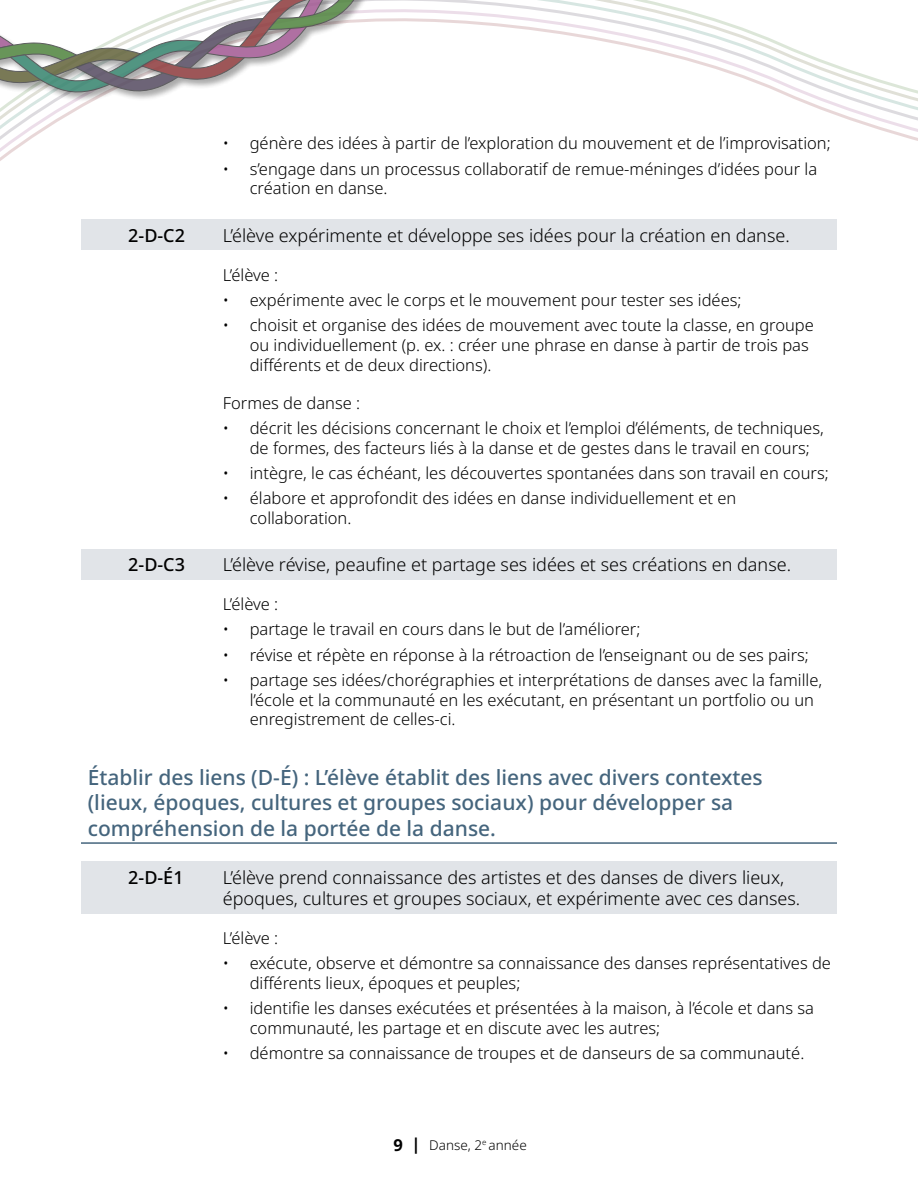
<style>
.page{position:relative;width:918px;height:1188px;background:#fff}
.page>*{position:absolute;margin:0;border:0;box-sizing:border-box;transform-origin:0 0}
.Header_Outcomes{font:500 21px/25.2px "Noto Sans";color:#45657d}
.GLO_arts{font:300 18px/21.6px "Noto Sans";color:#000}
.GLO_arts-2{font:500 18px "Noto Sans";color:#000}
.Bullet_Outcome_no_bullet{font:300 16.5px/19.8px "Noto Sans";color:#000}
.t1{font:300 13.5px "Noto Sans";color:#000}
.s1{font-weight:700;font-size:16.5px}
</style>
<div class="page">
<svg style="left:0;top:0;width:918px;height:161px"></svg>
<div style="left:0;top:0;width:515px;height:102px;background:#000;opacity:.4"></div>
<svg style="left:0;top:0;width:407px;height:96px"></svg>
<div style="left:81px;top:219px;width:756px;height:31px;background:#e1e4e8"></div>
<div style="left:81px;top:549px;width:756px;height:31px;background:#e1e4e8"></div>
<hr style="left:81px;top:842px;width:756px;height:2px;background:#45657d">
<div style="left:81px;top:861px;width:756px;height:53px;background:#e1e4e8"></div>
<p class="Bullet_Outcome_no_bullet" style="left:223px;top:134px;width:610px">• génère des idées à partir de l’exploration du mouvement et de l’improvisation;</p>
<p class="Bullet_Outcome_no_bullet" style="left:250px;top:159px;width:569px;text-indent:-27px">• s’engage dans un processus collaboratif de remue-méninges d’idées pour la création en danse.</p>
<h4 class="GLO_arts-2" style="left:128px;top:223px;width:58px">2-D-C2</h4>
<h4 class="GLO_arts" style="left:223px;top:225px;width:569px">L’élève expérimente et développe ses idées pour la création en danse.</h4>
<p class="Bullet_Outcome_no_bullet" style="left:223px;top:265px;width:57px">L’élève :</p>
<p class="Bullet_Outcome_no_bullet" style="left:223px;top:290px;width:520px">• expérimente avec le corps et le mouvement pour tester ses idées;</p>
<p class="Bullet_Outcome_no_bullet" style="left:250px;top:316px;width:566px;text-indent:-27px">• choisit et organise des idées de mouvement avec toute la classe, en groupe ou individuellement (p. ex. : créer une phrase en danse à partir de trois pas différents et de deux directions).</p>
<p class="Bullet_Outcome_no_bullet" style="left:223px;top:393px;width:139px">Formes de danse :</p>
<p class="Bullet_Outcome_no_bullet" style="left:250px;top:419px;width:576px;text-indent:-27px">• décrit les décisions concernant le choix et l’emploi d’éléments, de techniques, de formes, des facteurs liés à la danse et de gestes dans le travail en cours;</p>
<p class="Bullet_Outcome_no_bullet" style="left:223px;top:464px;width:608px">• intègre, le cas échéant, les découvertes spontanées dans son travail en cours;</p>
<p class="Bullet_Outcome_no_bullet" style="left:250px;top:489px;width:488px;text-indent:-27px">• élabore et approfondit des idées en danse individuellement et en collaboration.</p>
<h4 class="GLO_arts-2" style="left:128px;top:552px;width:58px">2-D-C3</h4>
<h4 class="GLO_arts" style="left:223px;top:555px;width:570px">L’élève révise, peaufine et partage ses idées et ses créations en danse.</h4>
<p class="Bullet_Outcome_no_bullet" style="left:223px;top:595px;width:57px">L’élève :</p>
<p class="Bullet_Outcome_no_bullet" style="left:223px;top:620px;width:419px">• partage le travail en cours dans le but de l’améliorer;</p>
<p class="Bullet_Outcome_no_bullet" style="left:223px;top:645px;width:588px">• révise et répète en réponse à la rétroaction de l’enseignant ou de ses pairs;</p>
<p class="Bullet_Outcome_no_bullet" style="left:250px;top:670px;width:574px;text-indent:-27px">• partage ses idées/chorégraphies et interprétations de danses avec la famille, l’école et la communauté en les exécutant, en présentant un portfolio ou un enregistrement de celles-ci.</p>
<h3 class="Header_Outcomes" style="left:88px;top:765px;width:677px">Établir des liens (D-É) : L’élève établit des liens avec divers contextes (lieux, époques, cultures et groupes sociaux) pour développer sa compréhension de la portée de la danse.</h3>
<h4 class="GLO_arts-2" style="left:128px;top:864px;width:57px">2-D-É1</h4>
<h4 class="GLO_arts" style="left:223px;top:867px;width:579px">L’élève prend connaissance des artistes et des danses de divers lieux, époques, cultures et groupes sociaux, et expérimente avec ces danses.</h4>
<p class="Bullet_Outcome_no_bullet" style="left:223px;top:928px;width:57px">L’élève :</p>
<p class="Bullet_Outcome_no_bullet" style="left:250px;top:954px;width:583px;text-indent:-27px">• exécute, observe et démontre sa connaissance des danses représentatives de différents lieux, époques et peuples;</p>
<p class="Bullet_Outcome_no_bullet" style="left:250px;top:999px;width:566px;text-indent:-27px">• identifie les danses exécutées et présentées à la maison, à l’école et dans sa communauté, les partage et en discute avec les autres;</p>
<p class="Bullet_Outcome_no_bullet" style="left:223px;top:1044px;width:583px">• démontre sa connaissance de troupes et de danseurs de sa communauté.</p>
<p class="t1" style="left:394px;top:1135px;width:135px"><span class="s1">9 |</span> Danse, 2<sup>e</sup> année</p>
</div>
